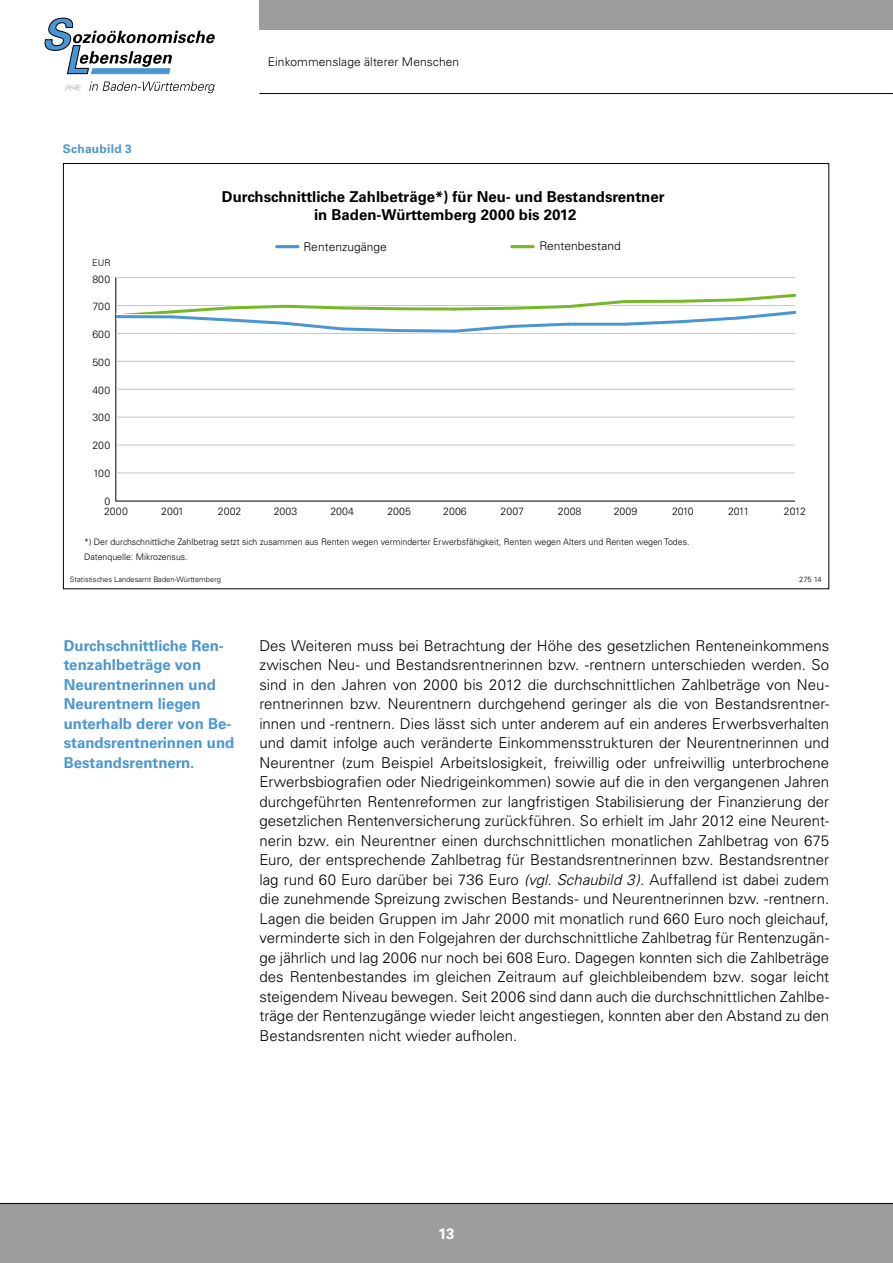
<style>
.page{position:relative;width:893px;height:1263px;background:#fff}
.page>*{position:absolute;margin:0;border:0;box-sizing:border-box;transform-origin:0 0}
.t1{font:300 15px/19.5px "Univers";color:#000;text-align:justify}
.t2{font:700 15px/19.5px "Univers";color:#4a96d2}
.t3{font:700 15px/18px "Univers";color:#000;text-align:center}
.t4{font:700 15px "Univers";color:#fff}
.t5{font:300 12px "Univers";color:#000}
.t6{font:700 12px "Univers";letter-spacing:.02em;color:#4a96d2}
.t7{font:300 10.5px "Univers";color:#000}
.t8{font:300 9.3px "Univers";color:#000}
.t9{font:300 9px/15.3px "Univers";color:#000}
.t10{font:300 7.5px "Univers";color:#000}
.s1{font-style:italic}
</style>
<div class="page">
<div style="left:259px;top:0;width:634px;height:30px;background:#9d9d9c"></div>
<div style="left:0;top:1203px;width:893px;height:60px;background:#9d9d9c"></div>
<hr style="left:259px;top:93px;width:634px;height:1px;background:#000">
<hr style="left:0;top:1203px;width:893px;height:1px;background:#000">
<svg style="left:89px;top:82px;width:126px;height:11px"></svg>
<svg style="left:65px;top:84px;width:17px;height:7px"></svg>
<svg style="left:44px;top:17px;width:171px;height:58px"></svg>
<hr style="left:116px;top:501px;width:679px;height:1px;background:#000">
<hr style="left:115px;top:277px;width:1px;height:224px;background:#000">
<hr style="left:277px;top:245px;width:21px;height:3px;background:#4a96d2">
<hr style="left:512px;top:245px;width:21px;height:3px;background:#76b82a">
<hr style="left:116px;top:473px;width:679px;height:1px;background:#c6c6c6">
<hr style="left:116px;top:445px;width:679px;height:1px;background:#c6c6c6">
<hr style="left:116px;top:417px;width:679px;height:1px;background:#c6c6c6">
<hr style="left:116px;top:389px;width:679px;height:1px;background:#c6c6c6">
<hr style="left:116px;top:361px;width:679px;height:1px;background:#c6c6c6">
<hr style="left:116px;top:277px;width:679px;height:1px;background:#c6c6c6">
<svg style="left:116px;top:290px;width:679px;height:45px"></svg>
<p class="t6" style="left:63px;top:141px;width:70px">Schaubild 3</p>
<p class="t8" style="left:92px;top:257px;width:20px">EUR</p>
<p class="t7" style="left:92px;top:273px;width:19px">800</p>
<p class="t7" style="left:92px;top:300px;width:19px">700</p>
<p class="t7" style="left:92px;top:328px;width:19px">600</p>
<p class="t7" style="left:92px;top:356px;width:19px">500</p>
<p class="t7" style="left:92px;top:384px;width:19px">400</p>
<p class="t7" style="left:92px;top:411px;width:19px">300</p>
<p class="t7" style="left:92px;top:439px;width:19px">200</p>
<p class="t7" style="left:93px;top:467px;width:18px">100</p>
<p class="t7" style="left:104px;top:494px;width:7px">0</p>
<p class="t5" style="left:268px;top:55px;width:193px">Einkommenslage älterer Menschen</p>
<p class="t3" style="left:222px;top:187px;width:444px">Durchschnittliche Zahlbeträge*) für Neu- und Bestandsrentner in Baden-Württemberg 2000 bis 2012</p>
<p class="t5" style="left:304px;top:239px;width:85px">Rentenzugänge</p>
<p class="t5" style="left:539px;top:239px;width:83px">Rentenbestand</p>
<p class="t7" style="left:104px;top:505px;width:25px">2000</p>
<p class="t7" style="left:161px;top:505px;width:24px">2001</p>
<p class="t7" style="left:218px;top:505px;width:25px">2002</p>
<p class="t7" style="left:274px;top:505px;width:25px">2003</p>
<p class="t7" style="left:330px;top:505px;width:25px">2004</p>
<p class="t7" style="left:387px;top:505px;width:25px">2005</p>
<p class="t7" style="left:443px;top:505px;width:25px">2006</p>
<p class="t7" style="left:501px;top:505px;width:25px">2007</p>
<p class="t7" style="left:558px;top:505px;width:25px">2008</p>
<p class="t7" style="left:614px;top:505px;width:25px">2009</p>
<p class="t7" style="left:672px;top:505px;width:23px">2010</p>
<p class="t7" style="left:728px;top:505px;width:23px">2011</p>
<p class="t7" style="left:784px;top:505px;width:24px">2012</p>
<p class="t9" style="left:84px;top:534px;width:607px">*) Der durchschnittliche Zahlbetrag setzt sich zusammen aus Renten wegen verminderter Erwerbsfähigkeit, Renten wegen Alters und Renten wegen Todes.<br>Datenquelle: Mikrozensus.</p>
<p class="t10" style="left:70px;top:575px;width:153px">Statistisches Landesamt Baden-Württemberg</p>
<p class="t10" style="left:799px;top:575px;width:24px">275 14</p>
<p class="t2" style="left:64px;top:636px;width:172px">Durchschnittliche Ren&shy;tenzahlbeträge von<br>Neurentnerinnen und<br>Neurentnern liegen unterhalb derer von Be&shy;standsrentnerinnen und<br>Bestandsrentnern.</p>
<p class="t1" style="left:259px;top:635px;width:571px">Des Weiteren muss bei Betrachtung der Höhe des gesetzlichen Renteneinkommens zwischen Neu- und Bestandsrentnerinnen bzw. -rentnern unterschieden werden. So sind in den Jahren von 2000 bis 2012 die durchschnittlichen Zahlbeträge von Neu&shy;rentnerinnen bzw. Neurentnern durchgehend geringer als die von Bestandsrentner&shy;innen und -rentnern. Dies lässt sich unter anderem auf ein anderes Erwerbsverhalten und damit infolge auch veränderte Einkommensstrukturen der Neurentnerinnen und Neurentner (zum Beispiel Arbeitslosigkeit, freiwillig oder unfreiwillig unterbrochene Erwerbsbiografien oder Niedrigeinkommen) sowie auf die in den vergangenen Jahren durchgeführten Rentenreformen zur langfristigen Stabilisierung der Finanzierung der gesetzlichen Rentenversicherung zurückführen. So erhielt im Jahr 2012 eine Neurent&shy;nerin bzw. ein Neurentner einen durchschnittlichen monatlichen Zahlbetrag von 675<br>Euro, der entsprechende Zahlbetrag für Bestandsrentnerinnen bzw. Bestandsrentner lag rund 60 Euro darüber bei 736 Euro <span class="s1">(vgl. Schaubild 3)</span>. Auffallend ist dabei zudem die zunehmende Spreizung zwischen Bestands- und Neurentnerinnen bzw. -rentnern.<br>Lagen die beiden Gruppen im Jahr 2000 mit monatlich rund 660 Euro noch gleichauf, verminderte sich in den Folgejahren der durchschnittliche Zahlbetrag für Rentenzugän&shy;ge jährlich und lag 2006 nur noch bei 608 Euro. Dagegen konnten sich die Zahlbeträge des Rentenbestandes im gleichen Zeitraum auf gleichbleibendem bzw. sogar leicht steigendem Niveau bewegen. Seit 2006 sind dann auch die durchschnittlichen Zahlbe&shy;träge der Rentenzugänge wieder leicht angestiegen, konnten aber den Abstand zu den Bestandsrenten nicht wieder aufholen.</p>
<p class="t4" style="left:438px;top:1225px;width:18px">13</p>
</div>
